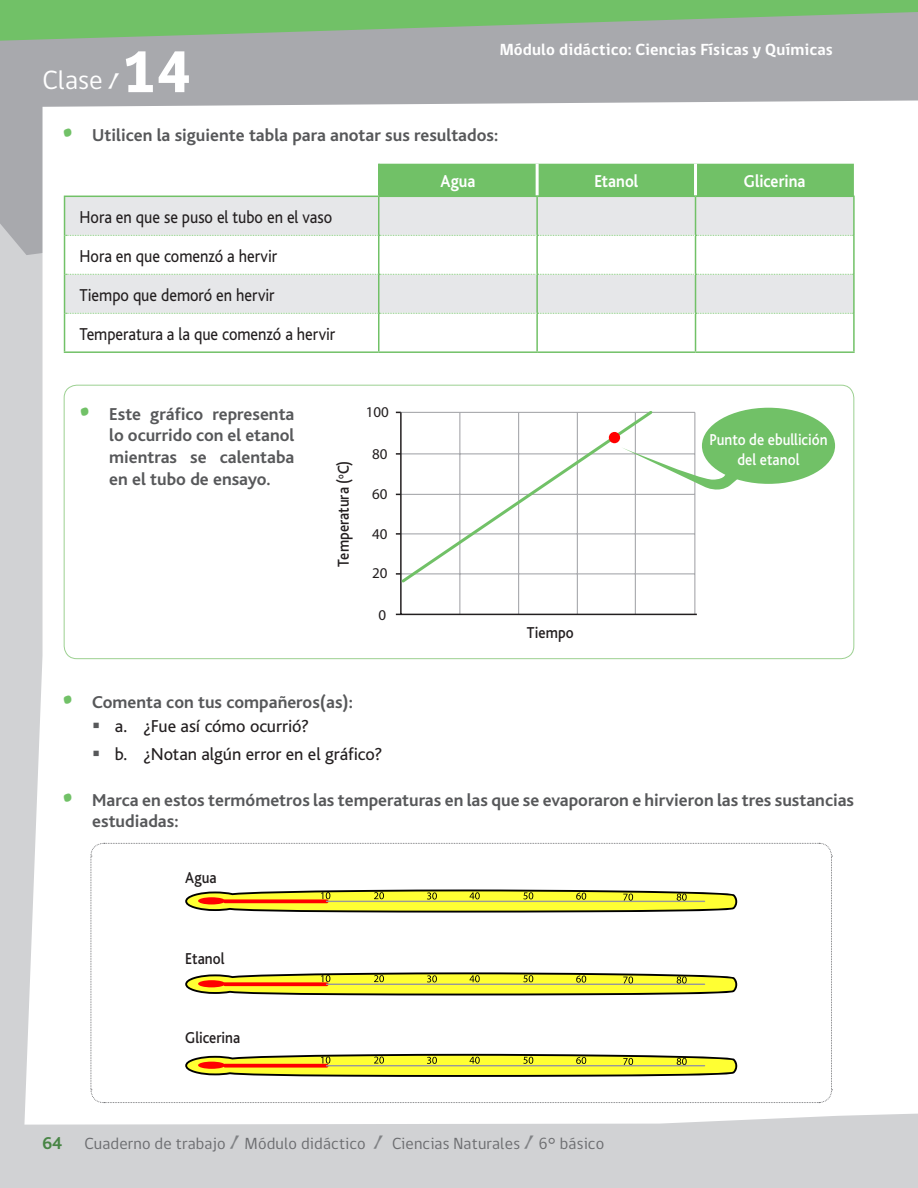
<style>
.page{position:relative;width:918px;height:1188px;background:#d1d2d4}
.page>*{position:absolute;margin:0;border:0;box-sizing:border-box;transform-origin:0 0}
.t1{font:800 60px "gob CL";color:#fff}
.t2{font:27px "gob CL";color:#fff}
.instrucciones{font:700 18px/21.6px "Bliss";color:#57585a;text-align:justify}
.preguntas_con_vineta{font:18px "Bliss";color:#231f20;scale:.9 1}
.preguntas_con_vineta-2{font:18px "Bliss";color:#231f20}
.t3{font:700 18px "Bliss";color:#fff;scale:.9 1}
.t4{font:16.5px "gob CL";letter-spacing:.01em;color:#6c6d70}
.t5{font:700 16.5px "gob CL";letter-spacing:.01em;color:#fff}
.t6{font:500 16.5px "Bliss";letter-spacing:.005em;color:#231f20;scale:.9 1}
.t7{font:500 16.5px/19.8px "Bliss";color:#fff;text-align:center;scale:.9 1}
.t8{font:15px "Myriad Pro";color:#231f20}
.s1{font-family:"Gilligans Island";font-size:21px}
.s2{font-family:"Gilligans Island";font-weight:400;font-size:21px;color:#71c167}
.s3{color:#57585a}
.s4{font-family:"Bliss";font-weight:700;font-size:18px;color:#488545}
.s5{font-family:"Gilligans Island";font-size:18px;color:#808285}
</style>
<div class="page">
<div style="left:0;top:41px;width:918px;height:211px;background:#a8a9ad"></div>
<svg style="left:0;top:0;width:918px;height:41px"></svg>
<div style="left:24px;top:100px;width:894px;height:1025px;background:#fff"></div>
<div style="left:380px;top:164px;width:474px;height:32px;background:#71c167"></div>
<div style="left:65px;top:197px;width:788px;height:38px;background:#e6e7e9"></div>
<svg style="left:65px;top:235px;width:788px;height:116px;fill:#fff"></svg>
<hr style="left:378px;top:164px;width:2px;height:32px;background:#71c167">
<hr style="left:64px;top:197px;width:1px;height:38px;background:#71c167">
<hr style="left:378px;top:197px;width:2px;height:38px;background:#71c167">
<hr style="left:536px;top:197px;width:2px;height:38px;background:#71c167">
<hr style="left:695px;top:197px;width:1px;height:38px;background:#71c167">
<hr style="left:853px;top:197px;width:2px;height:38px;background:#71c167">
<hr style="left:64px;top:235px;width:1px;height:39px;background:#71c167">
<hr style="left:378px;top:236px;width:2px;height:38px;background:#71c167">
<hr style="left:536px;top:236px;width:2px;height:38px;background:#71c167">
<hr style="left:695px;top:236px;width:1px;height:38px;background:#71c167">
<hr style="left:853px;top:235px;width:2px;height:39px;background:#71c167">
<hr style="left:64px;top:274px;width:1px;height:39px;background:#71c167">
<hr style="left:378px;top:275px;width:2px;height:38px;background:#71c167">
<hr style="left:536px;top:275px;width:2px;height:38px;background:#71c167">
<hr style="left:695px;top:275px;width:1px;height:38px;background:#71c167">
<hr style="left:853px;top:274px;width:2px;height:39px;background:#71c167">
<hr style="left:64px;top:313px;width:1px;height:38px;background:#71c167">
<hr style="left:378px;top:314px;width:2px;height:37px;background:#71c167">
<hr style="left:536px;top:314px;width:2px;height:37px;background:#71c167">
<hr style="left:695px;top:314px;width:1px;height:37px;background:#71c167">
<hr style="left:853px;top:313px;width:2px;height:38px;background:#71c167">
<hr style="left:64px;top:351px;width:315px;height:2px;background:#71c167">
<hr style="left:379px;top:351px;width:158px;height:2px;background:#71c167">
<hr style="left:537px;top:351px;width:159px;height:2px;background:#71c167">
<hr style="left:696px;top:351px;width:159px;height:2px;background:#71c167">
<svg style="left:66px;top:235px;width:787px;height:1px"></svg>
<svg style="left:66px;top:274px;width:787px;height:1px"></svg>
<svg style="left:66px;top:313px;width:788px;height:1px"></svg>
<hr style="left:536px;top:164px;width:3px;height:32px;background:#fff">
<hr style="left:694px;top:164px;width:3px;height:32px;background:#fff">
<hr style="left:64px;top:196px;width:315px;height:1px;background:#71c167">
<hr style="left:379px;top:196px;width:158px;height:1px;background:#71c167">
<hr style="left:537px;top:196px;width:159px;height:1px;background:#71c167">
<hr style="left:696px;top:196px;width:159px;height:1px;background:#71c167">
<hr style="left:401px;top:412px;width:294px;height:1px;background:#a8a9ad">
<hr style="left:694px;top:412px;width:1px;height:202px;background:#a8a9ad">
<hr style="left:518px;top:412px;width:1px;height:202px;background:#a8a9ad">
<hr style="left:577px;top:412px;width:1px;height:202px;background:#a8a9ad">
<hr style="left:635px;top:412px;width:1px;height:202px;background:#a8a9ad">
<hr style="left:459px;top:412px;width:1px;height:202px;background:#a8a9ad">
<hr style="left:401px;top:494px;width:294px;height:1px;background:#a8a9ad">
<hr style="left:401px;top:533px;width:294px;height:1px;background:#a8a9ad">
<hr style="left:401px;top:573px;width:294px;height:1px;background:#a8a9ad">
<hr style="left:400px;top:412px;width:2px;height:202px;background:#231f20">
<hr style="left:396px;top:614px;width:301px;height:1px;background:#231f20">
<svg style="left:399px;top:408px;width:256px;height:177px"></svg>
<div style="left:609px;top:432px;width:11px;height:11px;background:#f00;border-radius:50%"></div>
<div style="left:702px;top:408px;width:133px;height:76px;background:#71c167;border-radius:50%"></div>
<svg style="left:621px;top:447px;width:121px;height:47px"></svg>
<svg style="left:90px;top:843px;width:743px;height:260px"></svg>
<p class="t1" style="left:121px;top:31px;width:72px">14</p>
<p class="t2" style="left:43px;top:62px;width:80px">Clase <span class="s1">/</span></p>
<p class="t5" style="left:500px;top:38px;width:335px">Módulo didáctico: Ciencias Físicas y Químicas</p>
<p class="instrucciones" style="left:64px;top:125px;width:436px"><span class="s2">•</span> Utilicen la siguiente tabla para anotar sus resultados:</p>
<p class="preguntas_con_vineta" style="left:80px;top:207px;width:282px">Hora en que se puso el tubo en el vaso</p>
<p class="preguntas_con_vineta" style="left:80px;top:246px;width:221px">Hora en que comenzó a hervir</p>
<p class="preguntas_con_vineta" style="left:80px;top:285px;width:218px">Tiempo que demoró en hervir</p>
<p class="preguntas_con_vineta" style="left:80px;top:324px;width:286px">Temperatura a la que comenzó a hervir</p>
<p class="instrucciones" style="left:109px;top:404px;width:187px;text-indent:-28px"><span class="s2">•</span> Este gráfico representa lo ocurrido con el etanol mientras se calentaba en el tubo de ensayo.</p>
<p class="t6" style="left:335px;top:567px;width:119px;rotate:-90deg">Temperatura (<sup>o</sup>C)</p>
<p class="t8" style="left:366px;top:403px;width:25px">100</p>
<p class="t8" style="left:372px;top:444px;width:17px">80</p>
<p class="t8" style="left:372px;top:485px;width:17px">60</p>
<p class="t8" style="left:372px;top:525px;width:17px">40</p>
<p class="t8" style="left:372px;top:563px;width:17px">20</p>
<p class="t8" style="left:379px;top:606px;width:9px">0</p>
<p class="t3" style="left:440px;top:172px;width:40px">Agua</p>
<p class="t3" style="left:594px;top:172px;width:50px">Etanol</p>
<p class="t3" style="left:744px;top:172px;width:70px">Glicerina</p>
<p class="t6" style="left:527px;top:624px;width:53px">Tiempo</p>
<p class="t7" style="left:709px;top:430px;width:133px">Punto de ebullición del etanol</p>
<p class="instrucciones" style="left:64px;top:692px;width:291px"><span class="s2">•</span> Comenta con tus compañeros(as):</p>
<p class="preguntas_con_vineta-2" style="left:92px;top:717px;width:219px"><span class="s3">▪</span> a. ¿Fue así cómo ocurrió?</p>
<p class="preguntas_con_vineta-2" style="left:92px;top:745px;width:292px"><span class="s3">▪</span> b. ¿Notan algún error en el gráfico?</p>
<p class="instrucciones" style="left:92px;top:789px;width:763px;text-indent:-28px"><span class="s2">•</span> Marca en estos termómetros las temperaturas en las que se evaporaron e hirvieron las tres sustancias estudiadas:</p>
<p class="t6" style="left:185px;top:869px;width:36px">Agua</p>
<p class="t6" style="left:185px;top:950px;width:45px">Etanol</p>
<p class="t6" style="left:185px;top:1029px;width:63px">Glicerina</p>
<p class="t4" style="left:43px;top:1132px;width:563px"><span class="s4">64</span> Cuaderno de trabajo <span class="s5">/</span> Módulo didáctico <span class="s5">/</span> Ciencias Naturales <span class="s5">/</span> 6° básico</p>
</div>
